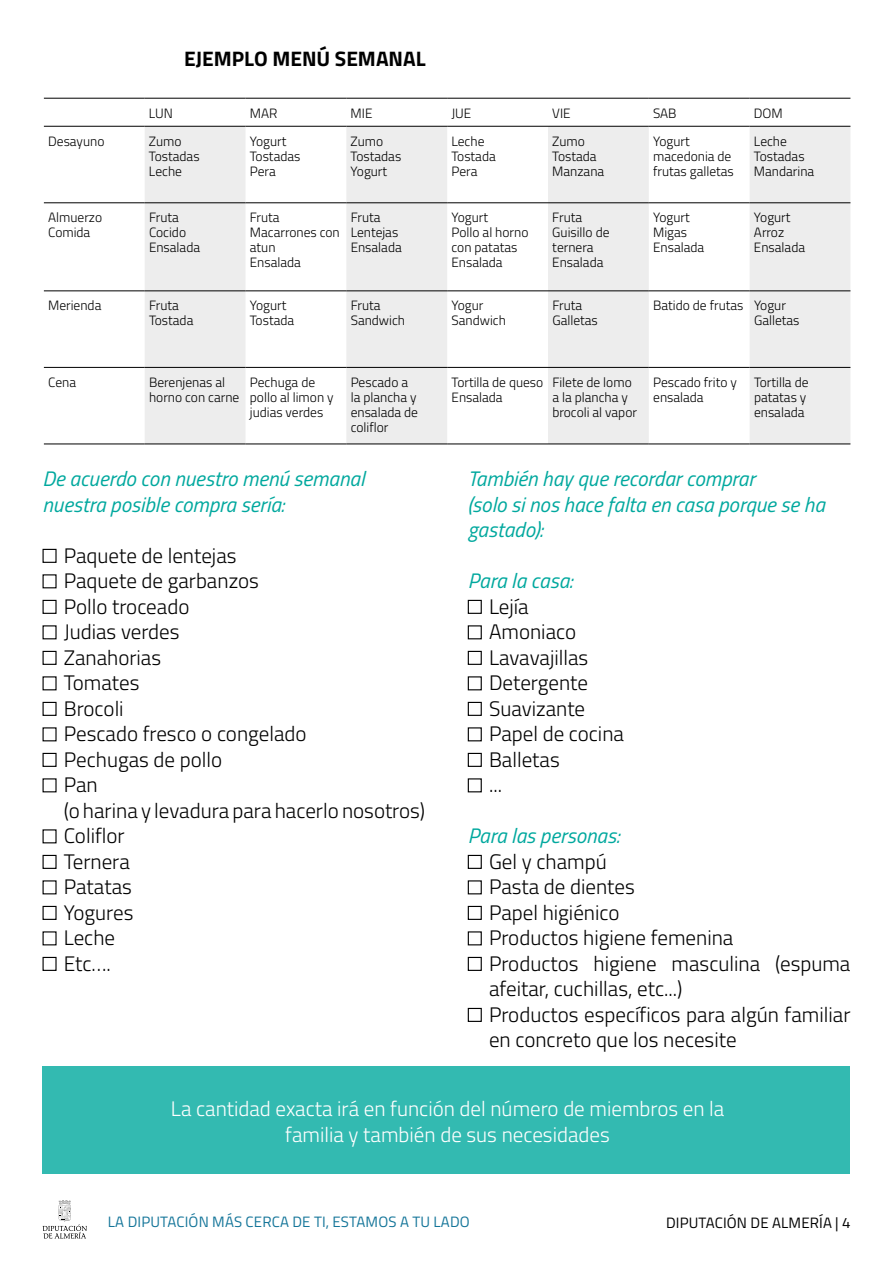
<style>
.page{position:relative;width:893px;height:1263px;background:#fff}
.page>*{position:absolute;margin:0;border:0;box-sizing:border-box;transform-origin:0 0}
.t1{font:300 21px/25.5px "Titillium Web";color:#000}
.t2{font:italic 21px/25.5px "Titillium Web";color:#00a89e}
.t3{font:300 21px/25.5px "Titillium Web";color:#fff;text-align:center}
.t4{font:700 21px "Titillium Web";color:#000}
.t5{font:15px "Titillium Web";letter-spacing:.01em;color:#147599}
.t6{font:15px "Titillium Web";letter-spacing:.01em;color:#000}
.t7{font:300 13.5px/15px "Titillium Web";color:#000}
</style>
<div class="page">
<svg style="left:44px;top:125px;width:806px;height:319px"></svg>
<svg style="left:145px;top:127px;width:705px;height:317px;fill:#ededed"></svg>
<hr style="left:44px;top:98px;width:101px;height:1px;background:#000">
<hr style="left:145px;top:98px;width:101px;height:1px;background:#000">
<hr style="left:246px;top:98px;width:100px;height:1px;background:#000">
<hr style="left:346px;top:98px;width:101px;height:1px;background:#000">
<hr style="left:447px;top:98px;width:101px;height:1px;background:#000">
<hr style="left:548px;top:98px;width:101px;height:1px;background:#000">
<hr style="left:649px;top:98px;width:101px;height:1px;background:#000">
<hr style="left:750px;top:98px;width:100px;height:1px;background:#000">
<hr style="left:44px;top:126px;width:101px;height:1px;background:#000">
<hr style="left:145px;top:126px;width:101px;height:1px;background:#000">
<hr style="left:44px;top:202px;width:101px;height:1px;background:#000">
<hr style="left:145px;top:202px;width:101px;height:1px;background:#000">
<hr style="left:44px;top:290px;width:101px;height:1px;background:#000">
<hr style="left:145px;top:290px;width:101px;height:1px;background:#000">
<hr style="left:44px;top:367px;width:101px;height:1px;background:#000">
<hr style="left:145px;top:367px;width:101px;height:1px;background:#000">
<hr style="left:44px;top:444px;width:101px;height:1px;background:#000">
<hr style="left:145px;top:444px;width:101px;height:1px;background:#000">
<hr style="left:246px;top:126px;width:100px;height:1px;background:#000">
<hr style="left:447px;top:126px;width:101px;height:1px;background:#000">
<hr style="left:649px;top:126px;width:101px;height:1px;background:#000">
<hr style="left:246px;top:202px;width:100px;height:1px;background:#000">
<hr style="left:447px;top:202px;width:101px;height:1px;background:#000">
<hr style="left:649px;top:202px;width:101px;height:1px;background:#000">
<hr style="left:246px;top:290px;width:100px;height:1px;background:#000">
<hr style="left:447px;top:290px;width:101px;height:1px;background:#000">
<hr style="left:649px;top:290px;width:101px;height:1px;background:#000">
<hr style="left:246px;top:367px;width:100px;height:1px;background:#000">
<hr style="left:447px;top:367px;width:101px;height:1px;background:#000">
<hr style="left:649px;top:367px;width:101px;height:1px;background:#000">
<hr style="left:246px;top:444px;width:100px;height:1px;background:#000">
<hr style="left:447px;top:444px;width:101px;height:1px;background:#000">
<hr style="left:649px;top:444px;width:101px;height:1px;background:#000">
<hr style="left:346px;top:126px;width:101px;height:1px;background:#000">
<hr style="left:346px;top:202px;width:101px;height:1px;background:#000">
<hr style="left:346px;top:290px;width:101px;height:1px;background:#000">
<hr style="left:346px;top:367px;width:101px;height:1px;background:#000">
<hr style="left:346px;top:444px;width:101px;height:1px;background:#000">
<hr style="left:548px;top:126px;width:101px;height:1px;background:#000">
<hr style="left:548px;top:202px;width:101px;height:1px;background:#000">
<hr style="left:548px;top:290px;width:101px;height:1px;background:#000">
<hr style="left:548px;top:367px;width:101px;height:1px;background:#000">
<hr style="left:548px;top:444px;width:101px;height:1px;background:#000">
<hr style="left:750px;top:126px;width:100px;height:1px;background:#000">
<hr style="left:750px;top:202px;width:100px;height:1px;background:#000">
<hr style="left:750px;top:290px;width:100px;height:1px;background:#000">
<hr style="left:750px;top:367px;width:100px;height:1px;background:#000">
<hr style="left:750px;top:444px;width:100px;height:1px;background:#000">
<div style="left:43px;top:549px;width:14px;height:14px;border:1px solid #000"></div>
<div style="left:43px;top:600px;width:14px;height:14px;border:1px solid #000"></div>
<div style="left:43px;top:651px;width:14px;height:14px;border:1px solid #000"></div>
<div style="left:43px;top:702px;width:14px;height:14px;border:1px solid #000"></div>
<div style="left:43px;top:753px;width:14px;height:14px;border:1px solid #000"></div>
<div style="left:43px;top:855px;width:14px;height:14px;border:1px solid #000"></div>
<div style="left:43px;top:906px;width:14px;height:14px;border:1px solid #000"></div>
<div style="left:43px;top:957px;width:14px;height:14px;border:1px solid #000"></div>
<div style="left:468px;top:600px;width:14px;height:14px;border:1px solid #000"></div>
<div style="left:468px;top:625px;width:14px;height:14px;border:1px solid #000"></div>
<div style="left:468px;top:651px;width:14px;height:14px;border:1px solid #000"></div>
<div style="left:468px;top:676px;width:14px;height:14px;border:1px solid #000"></div>
<div style="left:468px;top:702px;width:14px;height:14px;border:1px solid #000"></div>
<div style="left:468px;top:727px;width:14px;height:14px;border:1px solid #000"></div>
<div style="left:468px;top:753px;width:14px;height:14px;border:1px solid #000"></div>
<div style="left:468px;top:778px;width:14px;height:14px;border:1px solid #000"></div>
<div style="left:468px;top:855px;width:14px;height:14px;border:1px solid #000"></div>
<div style="left:468px;top:880px;width:14px;height:14px;border:1px solid #000"></div>
<div style="left:468px;top:906px;width:14px;height:14px;border:1px solid #000"></div>
<div style="left:468px;top:931px;width:14px;height:14px;border:1px solid #000"></div>
<div style="left:468px;top:957px;width:14px;height:14px;border:1px solid #000"></div>
<div style="left:468px;top:1008px;width:14px;height:14px;border:1px solid #000"></div>
<div style="left:43px;top:1066px;width:807px;height:108px;background:#33bab1"></div>
<svg style="left:42px;top:1200px;width:45px;height:38px"></svg>
<h1 class="t4" style="left:184px;top:43px;width:243px">EJEMPLO MENÚ SEMANAL</h1>
<p class="t7" style="left:149px;top:105px;width:26px">LUN</p>
<p class="t7" style="left:250px;top:105px;width:29px">MAR</p>
<p class="t7" style="left:351px;top:105px;width:23px">MIE</p>
<p class="t7" style="left:451px;top:105px;width:21px">JUE</p>
<p class="t7" style="left:552px;top:105px;width:20px">VIE</p>
<p class="t7" style="left:653px;top:105px;width:25px">SAB</p>
<p class="t7" style="left:754px;top:105px;width:30px">DOM</p>
<p class="t7" style="left:48px;top:133px;width:58px">Desayuno</p>
<p class="t7" style="left:149px;top:133px;width:52px">Zumo<br>Tostadas<br>Leche</p>
<p class="t7" style="left:250px;top:133px;width:52px">Yogurt<br>Tostadas<br>Pera</p>
<p class="t7" style="left:351px;top:133px;width:52px">Zumo<br>Tostadas<br>Yogurt</p>
<p class="t7" style="left:451px;top:133px;width:46px">Leche<br>Tostada<br>Pera</p>
<p class="t7" style="left:552px;top:133px;width:54px">Zumo<br>Tostada<br>Manzana</p>
<p class="t7" style="left:653px;top:133px;width:82px">Yogurt macedonia de frutas galletas</p>
<p class="t7" style="left:754px;top:133px;width:62px">Leche<br>Tostadas<br>Mandarina</p>
<p class="t7" style="left:48px;top:209px;width:55px">Almuerzo<br>Comida</p>
<p class="t7" style="left:149px;top:209px;width:53px">Fruta<br>Cocido<br>Ensalada</p>
<p class="t7" style="left:250px;top:209px;width:91px">Fruta<br>Macarrones con atun<br>Ensalada</p>
<p class="t7" style="left:351px;top:209px;width:53px">Fruta<br>Lentejas<br>Ensalada</p>
<p class="t7" style="left:451px;top:209px;width:78px">Yogurt<br>Pollo al horno con patatas<br>Ensalada</p>
<p class="t7" style="left:552px;top:209px;width:59px">Fruta<br>Guisillo de ternera<br>Ensalada</p>
<p class="t7" style="left:653px;top:209px;width:53px">Yogurt<br>Migas<br>Ensalada</p>
<p class="t7" style="left:754px;top:209px;width:53px">Yogurt<br>Arroz<br>Ensalada</p>
<p class="t7" style="left:48px;top:297px;width:55px">Merienda</p>
<p class="t7" style="left:149px;top:297px;width:46px">Fruta<br>Tostada</p>
<p class="t7" style="left:250px;top:297px;width:46px">Yogurt<br>Tostada</p>
<p class="t7" style="left:351px;top:297px;width:56px">Fruta<br>Sandwich</p>
<p class="t7" style="left:451px;top:297px;width:56px">Yogur<br>Sandwich</p>
<p class="t7" style="left:552px;top:297px;width:47px">Fruta<br>Galletas</p>
<p class="t7" style="left:754px;top:297px;width:47px;text-indent:-101px">Batido de frutas Yogur<br>Galletas</p>
<p class="t7" style="left:48px;top:374px;width:29px">Cena</p>
<p class="t7" style="left:149px;top:374px;width:92px">Berenjenas al horno con carne</p>
<p class="t7" style="left:250px;top:374px;width:85px">Pechuga de pollo al limon y judias verdes</p>
<p class="t7" style="left:351px;top:374px;width:69px">Pescado a la plancha y ensalada de coliflor</p>
<p class="t7" style="left:452px;top:374px;width:93px">Tortilla de queso<br>Ensalada</p>
<p class="t7" style="left:552px;top:374px;width:86px">Filete de lomo a la plancha y brocoli al vapor</p>
<p class="t7" style="left:653px;top:374px;width:85px">Pescado frito y ensalada</p>
<p class="t7" style="left:754px;top:374px;width:56px">Tortilla de patatas y ensalada</p>
<h1 class="t2" style="left:43px;top:465px;width:324px">De acuerdo con nuestro menú semanal nuestra posible compra sería:</h1>
<p class="t1" style="left:64px;top:542px;width:363px">Paquete de lentejas<br>Paquete de garbanzos<br>Pollo troceado<br>Judias verdes<br>Zanahorias<br>Tomates<br>Brocoli<br>Pescado fresco o congelado<br>Pechugas de pollo<br>Pan<br>(o harina y levadura para hacerlo nosotros)<br>Coliflor<br>Ternera<br>Patatas<br>Yogures<br>Leche<br>Etc….</p>
<h1 class="t2" style="left:468px;top:465px;width:359px">También hay que recordar comprar<br>(solo si nos hace falta en casa porque se ha gastado):</h1>
<h1 class="t2" style="left:468px;top:567px;width:107px">Para la casa:</h1>
<h1 class="t1" style="left:489px;top:593px;width:137px">Lejía<br>Amoniaco<br>Lavavajillas<br>Detergente<br>Suavizante<br>Papel de cocina<br>Balletas<br>...</h1>
<h1 class="t2" style="left:468px;top:822px;width:153px">Para las personas:</h1>
<h1 class="t1" style="left:489px;top:848px;width:363px">Gel y champú<br>Pasta de dientes<br>Papel higiénico<br>Productos higiene femenina<br>Productos higiene masculina (espuma afeitar, cuchillas, etc...)<br>Productos específicos para algún familiar en concreto que los necesite</h1>
<h1 class="t3" style="left:171px;top:1095px;width:555px">La cantidad exacta irá en función del número de miembros en la familia y también de sus necesidades</h1>
<p class="t5" style="left:108px;top:1210px;width:363px">LA DIPUTACIÓN MÁS CERCA DE TI, ESTAMOS A TU LADO</p>
<p class="t6" style="left:666px;top:1211px;width:186px">DIPUTACIÓN DE ALMERÍA | 4</p>
</div>
